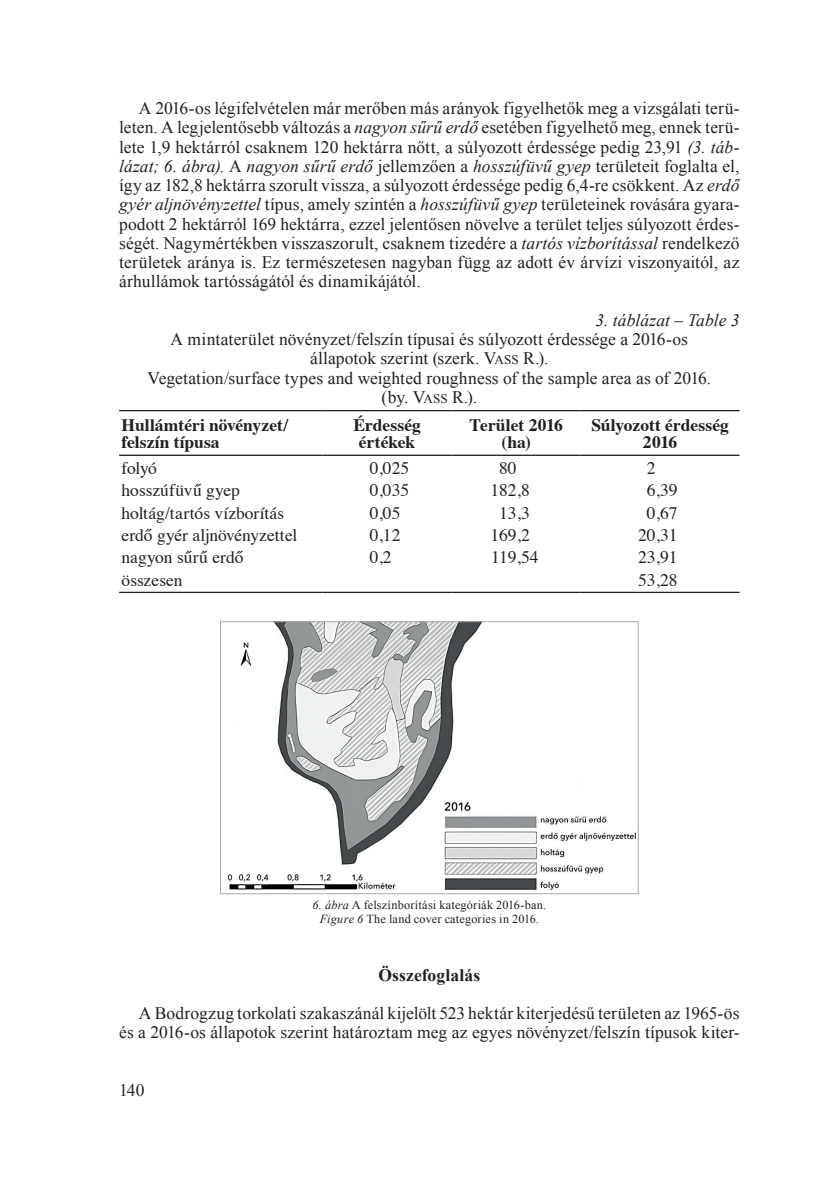
<style>
.page{position:relative;width:819px;height:1181px;background:#fff}
.page>*{position:absolute;margin:0;border:0;box-sizing:border-box;transform-origin:0 0}
.Folyószöveg{font:17.5px/19.2px "Times New Roman";letter-spacing:.005em;color:#231f20;text-align:justify}
.Táblázat{font:17.5px "Times";color:#231f20}
.Táblázat_fejléc{font:700 17.5px/17.5px "Times";color:#231f20}
.Folyószöveg-2{font:italic 17.5px "Times New Roman";letter-spacing:.005em;color:#231f20}
.Alcím_1{font:700 17.5px "Times New Roman";letter-spacing:.01em;color:#231f20}
.Pagina{font:17.5px "Times New Roman";color:#231f20}
.Képaláírások{font:12.25px "Times New Roman";letter-spacing:.015em;color:#231f20}
.s1{font-style:italic}
.s2{font-style:normal}
.s3{font-style:inherit}
.s4{font-size:13.12px}
.s5{color:#fff}
</style>
<div class="page">
<hr style="left:119px;top:410px;width:203px;height:1px;background:#231f20">
<hr style="left:322px;top:410px;width:129px;height:1px;background:#231f20">
<hr style="left:451px;top:410px;width:129px;height:1px;background:#231f20">
<hr style="left:580px;top:410px;width:159px;height:1px;background:#231f20">
<hr style="left:119px;top:454px;width:203px;height:2px;background:#231f20">
<hr style="left:322px;top:454px;width:129px;height:2px;background:#231f20">
<hr style="left:451px;top:454px;width:129px;height:2px;background:#231f20">
<hr style="left:580px;top:454px;width:159px;height:2px;background:#231f20">
<hr style="left:119px;top:592px;width:203px;height:1px;background:#231f20">
<hr style="left:322px;top:592px;width:129px;height:1px;background:#231f20">
<hr style="left:451px;top:592px;width:129px;height:1px;background:#231f20">
<hr style="left:580px;top:592px;width:159px;height:1px;background:#231f20">
<img style="left:227px;top:623px;width:409px;height:267px">
<div style="left:220px;top:621px;width:418px;height:273px;border:1px solid #a8a9ad"></div>
<p class="Folyószöveg" style="left:119px;top:98px;width:622px;text-indent:20px">A 2016-os légifelvételen már merőben más arányok figyelhetők meg a vizsgálati terü&shy;leten. A legjelentősebb változás a <span class="s1">nagyon sűrű erdő</span> esetében figyelhető meg, ennek terü&shy;lete 1,9 hektárról csaknem 120 hektárra nőtt, a súlyozott érdessége pedig 23,91 <span class="s1">(3. táb&shy;lázat; 6. ábra)</span>. A <span class="s1">nagyon sűrű erdő</span> jellemzően a <span class="s1">hosszúfüvű gyep</span> területeit foglalta el, így az 182,8 hektárra szorult vissza, a súlyozott érdessége pedig 6,4-re csökkent. Az <span class="s1">erdő gyér aljnövényzettel</span> típus, amely szintén a <span class="s1">hosszúfüvű gyep</span> területeinek rovására gyara&shy;podott 2 hektárról 169 hektárra, ezzel jelentősen növelve a terület teljes súlyozott érdes&shy;ségét. Nagymértékben visszaszorult, csaknem tizedére a <span class="s1">tartós vízborítással</span> rendelkező területek aránya is. Ez természetesen nagyban függ az adott év árvízi viszonyaitól, az árhullámok tartósságától és dinamikájától.</p>
<p class="Folyószöveg-2" style="left:595px;top:308px;width:145px">3. táblázat <span class="s2">–</span> Table 3</p>
<p class="Folyószöveg" style="left:171px;top:329px;width:519px">A mintaterület növényzet/felszín típusai és súlyozott érdessége a 2016-os</p>
<p class="Folyószöveg" style="left:310px;top:349px;width:240px">állapotok szerint (szerk. <span class="s3">V</span><span class="s4">ASS</span> <span class="s3">R.).</span></p>
<p class="Folyószöveg" style="left:147px;top:368px;width:565px">Vegetation/surface types and weighted roughness of the sample area as of 2016.</p>
<p class="Folyószöveg" style="left:381px;top:387px;width:97px">(by<span class="s3">. V</span><span class="s4">ASS</span> <span class="s3">R.</span>).</p>
<p class="Táblázat_fejléc" style="left:122px;top:414px;width:168px">Hullámtéri növényzet/ felszín típusa</p>
<p class="Táblázat_fejléc" style="left:353px;top:414px;width:69px">Érdesség</p>
<p class="Táblázat_fejléc" style="left:591px;top:414px;width:139px;text-align:center">Súlyozott érdesség<br>2016</p>
<p class="Táblázat_fejléc" style="left:469px;top:414px;width:95px">Terület 2016</p>
<p class="Táblázat_fejléc" style="left:501px;top:432px;width:31px">(ha)</p>
<p class="Táblázat_fejléc" style="left:359px;top:432px;width:58px">értékek</p>
<p class="Táblázat" style="left:122px;top:452px;width:37px">folyó</p>
<p class="Táblázat" style="left:370px;top:452px;width:41px">0,025</p>
<p class="Táblázat" style="left:122px;top:474px;width:120px">hosszúfüvű gyep</p>
<p class="Táblázat" style="left:370px;top:474px;width:41px">0,035</p>
<p class="Táblázat" style="left:490px;top:474px;width:50px">182,8<span class="s5">0</span></p>
<p class="Táblázat" style="left:647px;top:474px;width:32px">6,39</p>
<p class="Táblázat" style="left:122px;top:496px;width:164px">holtág/tartós vízborítás</p>
<p class="Táblázat" style="left:370px;top:496px;width:32px">0,05</p>
<p class="Táblázat" style="left:499px;top:496px;width:41px">13,3<span class="s5">0</span></p>
<p class="Táblázat" style="left:647px;top:496px;width:32px">0,67</p>
<p class="Táblázat" style="left:122px;top:519px;width:177px">erdő gyér aljnövényzettel</p>
<p class="Táblázat" style="left:370px;top:519px;width:32px">0,12</p>
<p class="Táblázat" style="left:490px;top:519px;width:50px">169,2<span class="s5">0</span></p>
<p class="Táblázat" style="left:638px;top:519px;width:41px">20,31</p>
<p class="Táblázat" style="left:122px;top:541px;width:123px">nagyon sűrű erdő</p>
<p class="Táblázat" style="left:370px;top:541px;width:23px">0,2</p>
<p class="Táblázat" style="left:491px;top:541px;width:49px">119,54</p>
<p class="Táblázat" style="left:638px;top:541px;width:41px">23,91</p>
<p class="Táblázat" style="left:122px;top:563px;width:62px">összesen</p>
<p class="Táblázat" style="left:638px;top:563px;width:41px">53,28</p>
<p class="Képaláírások" style="left:312px;top:896px;width:235px"><span class="s1">6. ábra</span> A felszínborítási kategóriák 2016-ban.</p>
<p class="Képaláírások" style="left:320px;top:910px;width:221px"><span class="s1">Figure 6</span> The land cover categories in 2016.</p>
<p class="Alcím_1" style="left:378px;top:962px;width:103px">Összefoglalás</p>
<p class="Folyószöveg" style="left:119px;top:1003px;width:622px;text-align:right">A Bodrogzug torkolati szakaszánál kijelölt 523 hektár kiterjedésű területen az 1965-ös<br>és a 2016-os állapotok szerint határoztam meg az egyes növényzet/felszín típusok kiter-</p>
<p class="Pagina" style="left:119px;top:1078px;width:27px">140</p>
</div>
